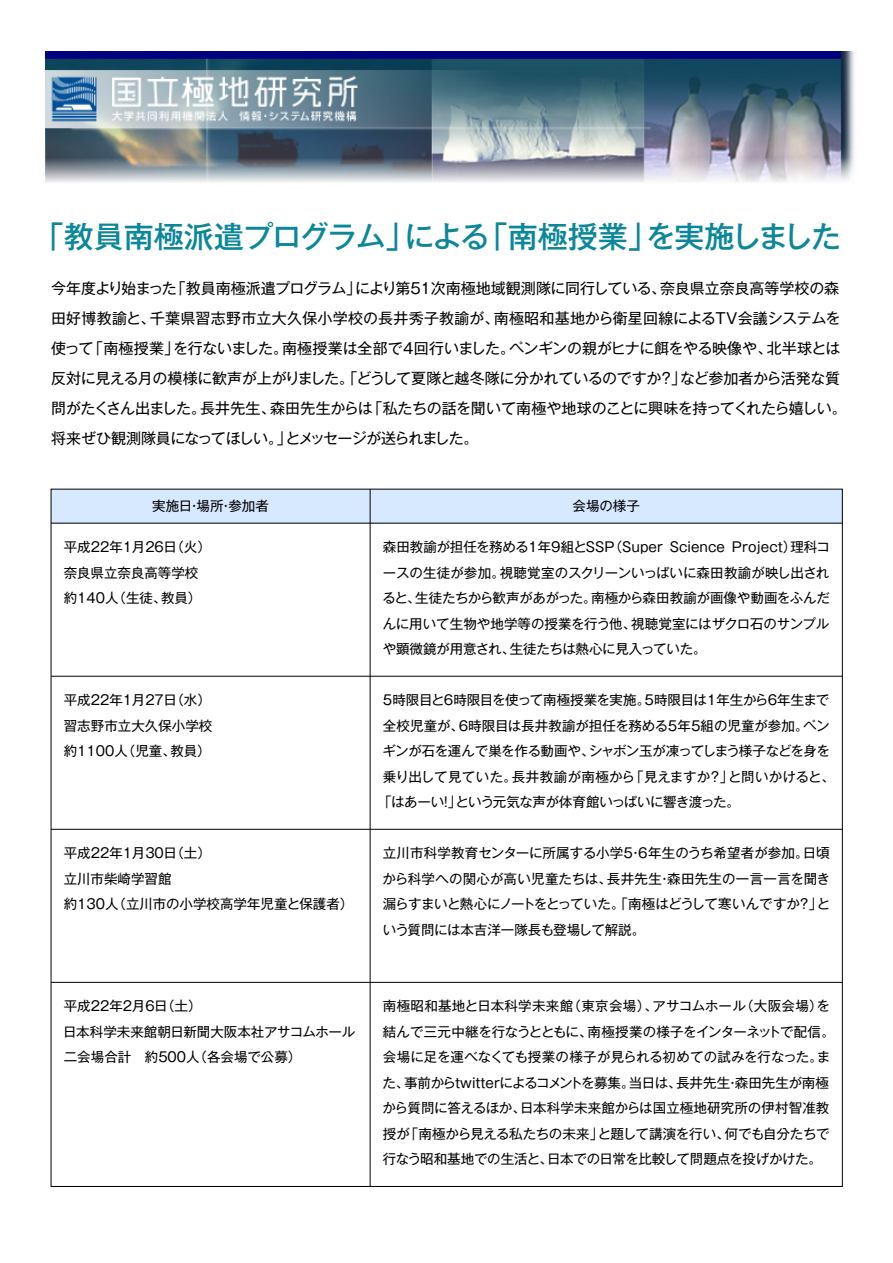
<style>
.page{position:relative;width:893px;height:1263px;background:#fff}
.page>*{position:absolute;margin:0;border:0;box-sizing:border-box;transform-origin:0 0}
.t1{font:500 30px "Gothic MB101 Pro";letter-spacing:-.04em;color:#0b8799}
.t2{font:15px/30px "Gothic MB101 Pro";letter-spacing:-.015em;color:#000}
.t3{font:13.5px/25.5px "Gothic MB101 Pro";letter-spacing:-.005em;color:#000}
.t4{font:13.5px "Gothic MB101 Pro";letter-spacing:-.055em;color:#000}
.t5{font:13.5px "Gothic MB101 Pro";letter-spacing:-.04em;color:#000}
.t6{font:13.5px "Gothic MB101 Pro";letter-spacing:.015em;color:#000}
.t7{font:13.5px "Gothic MB101 Pro";letter-spacing:-.035em;color:#000}
</style>
<div class="page">
<img style="left:46px;top:51px;width:808px;height:131px">
<div style="left:51px;top:489px;width:319px;height:34px;background:#d6e9ff"></div>
<div style="left:370px;top:489px;width:472px;height:34px;background:#d6e9ff"></div>
<hr style="left:51px;top:523px;width:791px;height:1px;background:#000">
<hr style="left:51px;top:676px;width:791px;height:1px;background:#000">
<hr style="left:51px;top:829px;width:791px;height:1px;background:#000">
<hr style="left:51px;top:982px;width:791px;height:1px;background:#000">
<hr style="left:370px;top:489px;width:1px;height:697px;background:#000">
<h1 class="t1" style="left:34px;top:212px;width:809px">「教員南極派遣プログラム」による「南極授業」を実施しました</h1>
<p class="t2" style="left:51px;top:271px;width:797px">今年度より始まった「教員南極派遣プログラム」により第51次南極地域観測隊に同行している、奈良県立奈良高等学校の森田好博教諭と、千葉県習志野市立大久保小学校の長井秀子教諭が、南極昭和基地から衛星回線によるTV会議システムを使って「南極授業」を行ないました。南極授業は全部で４回行いました。ペンギンの親がヒナに餌をやる映像や、北半球とは反対に見える月の模様に歓声が上がりました。「どうして夏隊と越冬隊に分かれているのですか？」など参加者から活発な質問がたくさん出ました。長井先生、森田先生からは「私たちの話を聞いて南極や地球のことに興味を持ってくれたら嬉しい。将来ぜひ観測隊員になってほしい。」とメッセージが送られました。</p>
<p class="t3" style="left:152px;top:491px;width:118px">実施日・場所・参加者</p>
<p class="t3" style="left:572px;top:491px;width:69px">会場の様子</p>
<p class="t3" style="left:64px;top:532px;width:148px">平成22年1月26日（火）奈良県立奈良高等学校約140人（生徒、教員）</p>
<p class="t3" style="left:382px;top:532px;width:449px;text-align:justify">森田教諭が担任を務める１年９組とSSP（Super Science Project）理科コースの生徒が参加。視聴覚室のスクリーンいっぱいに森田教諭が映し出されると、生徒たちから歓声があがった。南極から森田教諭が画像や動画をふんだんに用いて生物や地学等の授業を行う他、視聴覚室にはザクロ石のサンプルや顕微鏡が用意され、生徒たちは熱心に見入っていた。</p>
<p class="t4" style="left:381px;top:689px;width:450px">５時限目と６時限目を使って南極授業を実施。５時限目は１年生から６年生まで</p>
<p class="t3" style="left:383px;top:711px;width:448px">全校児童が、６時限目は長井教諭が担任を務める５年５組の児童が参加。ペン</p>
<p class="t5" style="left:382px;top:740px;width:448px">ギンが石を運んで巣を作る動画や、シャボン玉が凍ってしまう様子などを身を</p>
<p class="t6" style="left:383px;top:765px;width:453px">乗り出して見ていた。長井教諭が南極から「見えますか?」と問いかけると、</p>
<p class="t7" style="left:378px;top:791px;width:363px">「はあーい！」という元気な声が体育館いっぱいに響き渡った。</p>
<p class="t3" style="left:382px;top:838px;width:449px;text-align:justify">立川市科学教育センターに所属する小学５・６年生のうち希望者が参加。日頃から科学への関心が高い児童たちは、長井先生・森田先生の一言一言を聞き漏らすまいと熱心にノートをとっていた。「南極はどうして寒いんですか？」という質問には本吉洋一隊長も登場して解説。</p>
<p class="t3" style="left:64px;top:685px;width:150px;text-align:justify">平成22年1月27日（水）習志野市立大久保小学校約1100人（児童、教員）</p>
<p class="t3" style="left:64px;top:838px;width:291px">平成22年1月30日（土）<br>立川市柴崎学習館<br>約130人（立川市の小学校高学年児童と保護者）</p>
<p class="t3" style="left:63px;top:992px;width:293px">平成22年2月6日（土）<br>日本科学未来館朝日新聞大阪本社アサコムホール二会場合計　約500人（各会場で公募）</p>
<p class="t3" style="left:382px;top:992px;width:454px">南極昭和基地と日本科学未来館（東京会場）、アサコムホール（大阪会場）を結んで三元中継を行なうとともに、南極授業の様子をインターネットで配信。会場に足を運べなくても授業の様子が見られる初めての試みを行なった。また、事前からtwitterによるコメントを募集。当日は、長井先生・森田先生が南極から質問に答えるほか、日本科学未来館からは国立極地研究所の伊村智准教授が「南極から見える私たちの未来」と題して講演を行い、何でも自分たちで行なう昭和基地での生活と、日本での日常を比較して問題点を投げかけた。</p>
</div>
